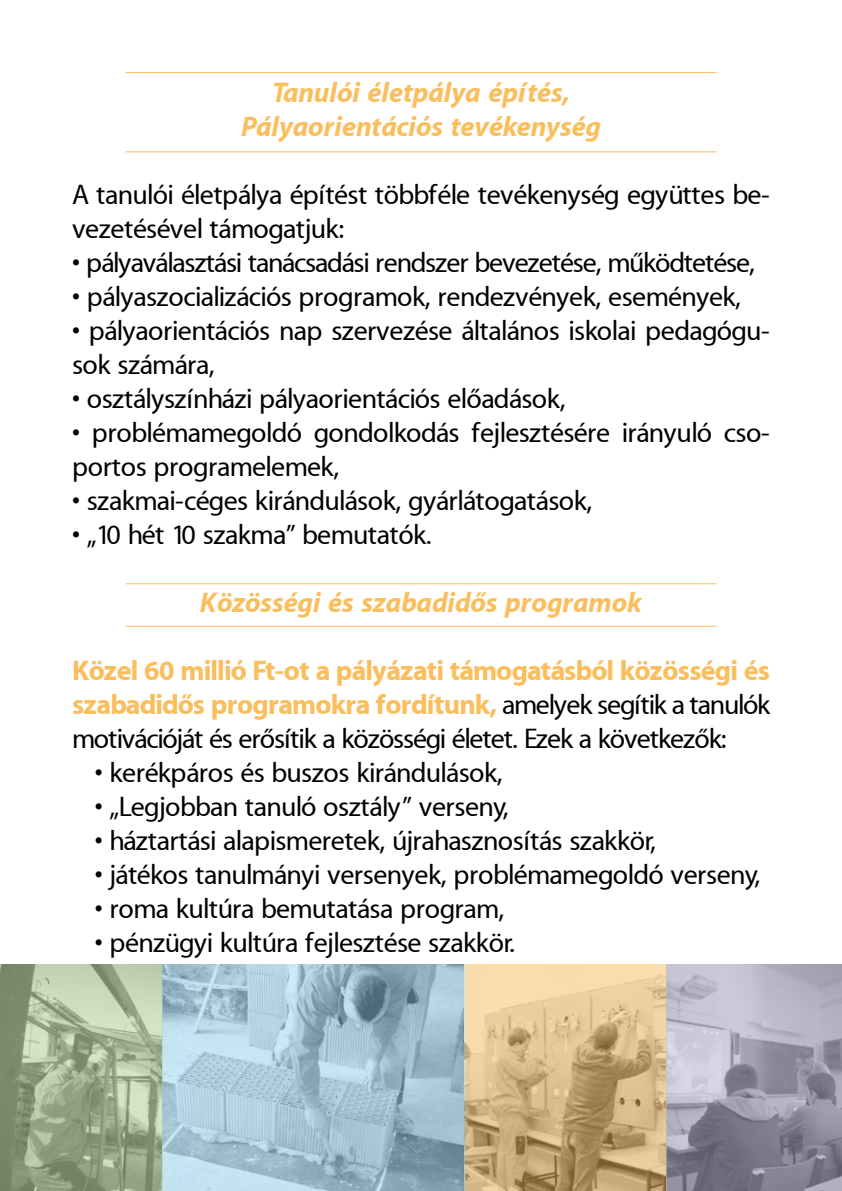
<style>
.page{position:relative;width:842px;height:1191px;background:#fff}
.page>*{position:absolute;margin:0;border:0;box-sizing:border-box;transform-origin:0 0}
.t1{font:28px/34px "Myriad PFL";color:#000}
.t2{font:700 28px/34px "Myriad PFL";letter-spacing:-.02em;color:#fabe5d;text-align:justify}
.t3{font:italic 700 28px/34px "Myriad PFL";color:#fabe5d;text-align:center}
.t4{font:28px "Myriad PFL";letter-spacing:-.02em;color:#000}
.s1{font-weight:400;color:#000}
</style>
<div class="page">
<hr style="left:125px;top:72px;width:591px;height:1px;background:#fabe5d">
<hr style="left:125px;top:151px;width:591px;height:1px;background:#fabe5d">
<hr style="left:125px;top:583px;width:591px;height:1px;background:#fabe5d">
<hr style="left:125px;top:626px;width:591px;height:1px;background:#fabe5d">
<svg style="left:0;top:964px;width:163px;height:227px;background:#9dae8f"></svg>
<svg style="left:163px;top:964px;width:302px;height:227px;background:#a1c0cf"></svg>
<svg style="left:465px;top:964px;width:201px;height:227px;background:#d2b585"></svg>
<svg style="left:666px;top:964px;width:176px;height:227px;background:#9f9eae"></svg>
<p class="t3" style="left:241px;top:77px;width:361px">Tanulói életpálya építés,<br>Pályaorientációs tevékenység</p>
<p class="t1" style="left:72px;top:179px;width:699px">A tanulói életpálya építést többféle tevékenység együttes be&shy;vezetésével támogatjuk:</p>
<p class="t4" style="left:72px;top:247px;width:684px">• pályaválasztási tanácsadási rendszer bevezetése, működtetése,</p>
<p class="t1" style="left:72px;top:281px;width:670px">• pályaszocializációs programok, rendezvények, események,</p>
<p class="t1" style="left:72px;top:315px;width:699px">• pályaorientációs nap szervezése általános iskolai pedagógu&shy;sok számára,</p>
<p class="t1" style="left:72px;top:383px;width:495px">• osztályszínházi pályaorientációs előadások,</p>
<p class="t1" style="left:72px;top:417px;width:699px">• problémamegoldó gondolkodás fejlesztésére irányuló cso&shy;portos programelemek,</p>
<p class="t1" style="left:72px;top:485px;width:521px">• szakmai-céges kirándulások, gyárlátogatások,</p>
<p class="t1" style="left:72px;top:519px;width:361px">• „10 hét 10 szakma” bemutatók.</p>
<p class="t3" style="left:200px;top:587px;width:444px">Közösségi és szabadidős programok</p>
<p class="t2" style="left:72px;top:655px;width:699px">Közel 60 millió Ft-ot a pályázati támogatásból közösségi és szabadidős programokra fordítunk, <span class="s1">amelyek segítik a tanulók motivációját és erősítik a közösségi életet. Ezek a következők:</span></p>
<p class="t1" style="left:95px;top:757px;width:409px">• kerékpáros és buszos kirándulások,</p>
<p class="t1" style="left:95px;top:791px;width:415px">• „Legjobban tanuló osztály” verseny,</p>
<p class="t1" style="left:95px;top:825px;width:562px">• háztartási alapismeretek, újrahasznosítás szakkör,</p>
<p class="t1" style="left:95px;top:859px;width:667px">• játékos tanulmányi versenyek, problémamegoldó verseny,</p>
<p class="t1" style="left:95px;top:893px;width:411px">• roma kultúra bemutatása program,</p>
<p class="t1" style="left:95px;top:927px;width:422px">• pénzügyi kultúra fejlesztése szakkör.</p>
</div>
